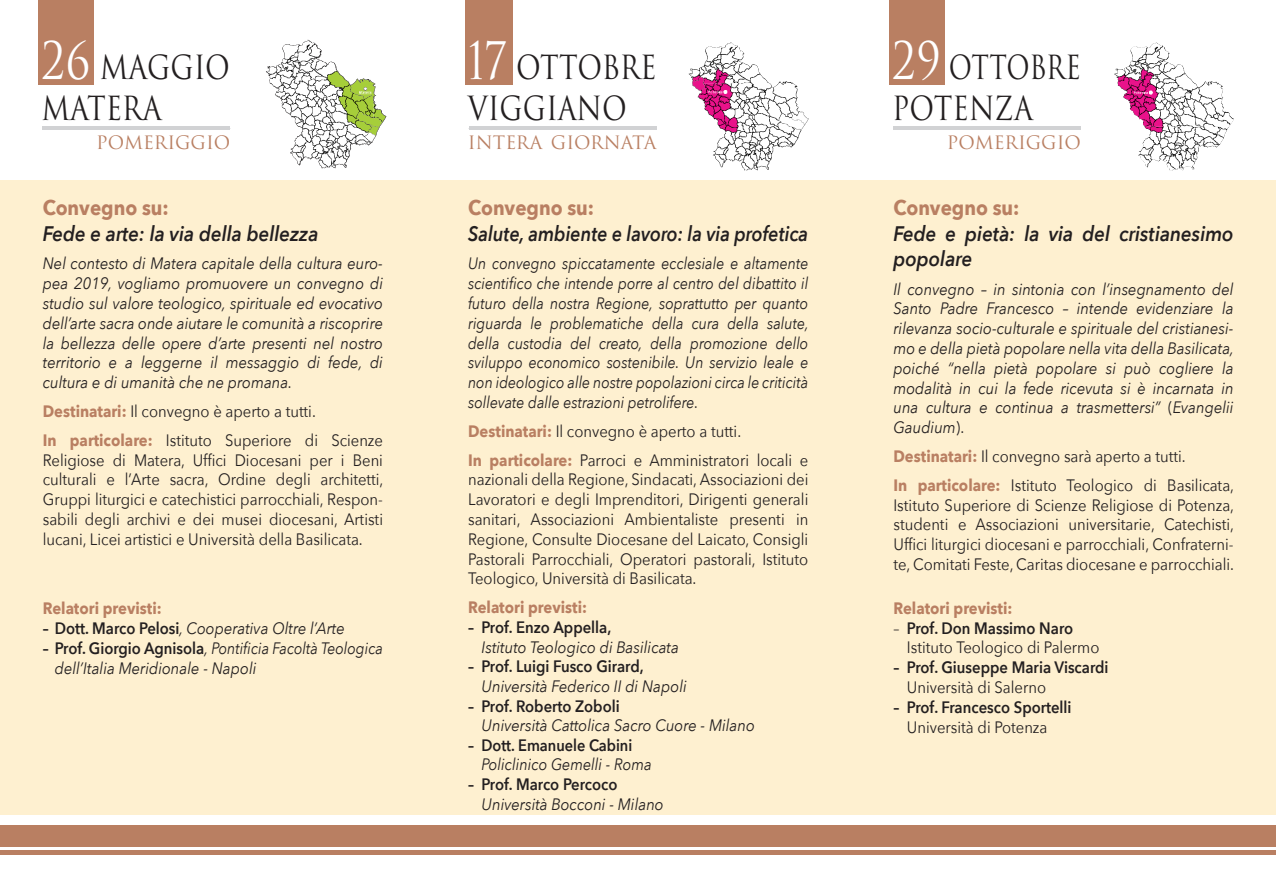
<style>
.page{position:relative;width:1276px;height:893px;background:#fff}
.page>*{position:absolute;margin:0;border:0;box-sizing:border-box;transform-origin:0 0}
.t1{font:32.4px/41.7px "Trajan Pro 3";color:#231f20;scale:.83 1}
.t2{font:32.4px/41.7px "Trajan Pro 3";color:#231f20;scale:.78 1}
.t3{font:italic 600 21px/25.2px "Avenir Next";color:#231f20;scale:.9 1}
.t4{font:italic 600 21px "Avenir Next";color:#231f20;scale:.86 1}
.t5{font:700 21px "Avenir Next";color:#b97f62;scale:.9 1}
.t6{font:18px "Trajan Pro 3";color:#b97f62}
.t7{font:16.5px/19.8px "Avenir Next";color:#231f20;scale:.9 1}
.t8{font:italic 16.5px/19.8px "Avenir Next";color:#231f20;text-align:justify;scale:.9 1}
.t9{font:italic 16.5px/19.8px "Avenir Next";color:#231f20;text-align:justify;scale:.86 1}
.t10{font:600 16.5px "Avenir Next";color:#231f20;scale:.9 1}
.t11{font:700 16.5px "Avenir Next";color:#b97f62;scale:.9 1}
.t12{font:italic 16.5px "Avenir Next";color:#231f20;scale:.88 1}
.s1{font-size:50.4px;color:#fff}
.s2{font-weight:700;color:#b97f62}
.s3{font-weight:600;font-style:normal}
.s4{font-style:normal}
.s5{font-weight:600}
</style>
<div class="page">
<div style="left:0;top:181px;width:1276px;height:634px;background:#fef0d0"></div>
<div style="left:38px;top:0;width:56px;height:85px;background:#b97f62"></div>
<div style="left:0;top:825px;width:1276px;height:21px;background:#b97f62"></div>
<div style="left:0;top:850px;width:1276px;height:5px;background:#b97f62"></div>
<hr style="left:43px;top:127px;width:187px;height:3px;background:#d1d2d4">
<div style="left:889px;top:0;width:55px;height:85px;background:#b97f62"></div>
<hr style="left:893px;top:127px;width:188px;height:3px;background:#d1d2d4">
<div style="left:464px;top:0;width:48px;height:85px;background:#b97f62"></div>
<hr style="left:469px;top:127px;width:187px;height:3px;background:#d1d2d4">
<svg style="left:688px;top:42px;width:120px;height:128px"></svg>
<svg style="left:266px;top:40px;width:117px;height:129px"></svg>
<img style="left:290px;top:147px;width:32px;height:21px">
<img style="left:689px;top:66px;width:104px;height:17px">
<img style="left:1121px;top:88px;width:23px;height:38px">
<img style="left:373px;top:96px;width:13px;height:26px">
<img style="left:713px;top:147px;width:31px;height:23px">
<img style="left:1138px;top:144px;width:32px;height:26px">
<h1 class="t1" style="left:42px;top:48px;width:228px"><span class="s1">26</span> MAGGIO<br>MATERA</h1>
<p class="t6" style="left:96px;top:130px;width:135px">POMERIGGIO</p>
<p class="t5" style="left:43px;top:190px;width:142px">Convegno su:</p>
<p class="t3" style="left:43px;top:220px;width:308px">Fede e arte: la via della bellezza</p>
<p class="t8" style="left:43px;top:253px;width:379px">Nel contesto di Matera capitale della cultura euro&shy;pea 2019, vogliamo promuovere un convegno di studio sul valore teologico, spirituale ed evocativo dell’arte sacra onde aiutare le comunità a riscoprire la bellezza delle opere d’arte presenti nel nostro territorio e a leggerne il messaggio di fede, di cultura e di umanità che ne promana.</p>
<p class="t7" style="left:43px;top:396px;width:379px;line-height:28.8px"><span class="s2">Destinatari:</span> Il convegno è aperto a tutti.<br><span class="s2">In particolare:</span> Istituto Superiore di Scienze</p>
<p class="t7" style="left:43px;top:449px;width:380px;text-align:justify">Religiose di Matera, Uffici Diocesani per i Beni culturali e l’Arte sacra, Ordine degli architetti, Gruppi liturgici e catechistici parrocchiali, Respon&shy;sabili degli archivi e dei musei diocesani, Artisti lucani, Licei artistici e Università della Basilicata.</p>
<p class="t11" style="left:43px;top:594px;width:134px">Relatori previsti:</p>
<p class="t8" style="left:43px;top:618px;width:337px"><span class="s3">– Dott. Marco Pelosi</span>, Cooperativa Oltre l’Arte</p>
<p class="t8" style="left:55px;top:638px;width:366px;text-indent:-12px"><span class="s3">– Prof. Giorgio Agnisola</span>, Pontificia Facoltà Teologica dell’Italia Meridionale - Napoli</p>
<h1 class="t1" style="left:468px;top:48px;width:229px"><span class="s1">17</span> OTTOBRE<br>VIGGIANO</h1>
<p class="t6" style="left:468px;top:130px;width:190px">INTERA GIORNATA</p>
<p class="t5" style="left:468px;top:190px;width:142px">Convegno su:</p>
<p class="t4" style="left:468px;top:215px;width:397px">Salute, ambiente e lavoro: la via profetica</p>
<p class="t9" style="left:468px;top:253px;width:398px">Un convegno spiccatamente ecclesiale e altamente scientifico che intende porre al centro del dibattito il futuro della nostra Regione, soprattutto per quanto riguarda le problematiche della cura della salute, della custodia del creato, della promozione dello sviluppo economico sostenibile. Un servizio leale e non ideologico alle nostre popolazioni circa le criticità sollevate dalle estrazioni petrolifere.</p>
<p class="t7" style="left:468px;top:416px;width:379px;line-height:28.8px"><span class="s2">Destinatari:</span> Il convegno è aperto a tutti.<br><span class="s2">In particolare:</span> Parroci e Amministratori locali e</p>
<p class="t7" style="left:468px;top:469px;width:379px;text-align:justify">nazionali della Regione, Sindacati, Associazioni dei Lavoratori e degli Imprenditori, Dirigenti generali sanitari, Associazioni Ambientaliste presenti in Regione, Consulte Diocesane del Laicato, Consigli Pastorali Parrocchiali, Operatori pastorali, Istituto Teologico, Università di Basilicata.</p>
<p class="t11" style="left:468px;top:593px;width:134px">Relatori previsti:</p>
<p class="t10" style="left:468px;top:613px;width:161px">– Prof. Enzo Appella,</p>
<p class="t8" style="left:481px;top:636px;width:221px">Istituto Teologico di Basilicata</p>
<p class="t10" style="left:468px;top:652px;width:196px">– Prof. Luigi Fusco Girard,</p>
<p class="t8" style="left:481px;top:675px;width:229px">Università Federico II di Napoli</p>
<p class="t10" style="left:468px;top:692px;width:170px">– Prof. Roberto Zoboli</p>
<p class="t8" style="left:481px;top:715px;width:305px">Università Cattolica Sacro Cuore - Milano</p>
<p class="t10" style="left:468px;top:731px;width:184px">– Dott. Emanuele Cabini</p>
<p class="t12" style="left:481px;top:751px;width:195px">Policlinico Gemelli - Roma</p>
<p class="t10" style="left:468px;top:770px;width:167px">– Prof. Marco Percoco</p>
<p class="t8" style="left:481px;top:793px;width:204px">Università Bocconi - Milano</p>
<h1 class="t2" style="left:892px;top:48px;width:243px"><span class="s1">29</span> OTTOBRE<br>POTENZA</h1>
<p class="t6" style="left:947px;top:130px;width:135px">POMERIGGIO</p>
<p class="t5" style="left:893px;top:190px;width:142px">Convegno su:</p>
<p class="t3" style="left:893px;top:220px;width:379px">Fede e pietà: la via del cristianesimo popolare</p>
<p class="t8" style="left:893px;top:278px;width:380px">Il convegno – in sintonia con l’insegnamento del Santo Padre Francesco – intende evidenziare la rilevanza socio-culturale e spirituale del cristianesi&shy;mo e della pietà popolare nella vita della Basilicata, poiché “nella pietà popolare si può cogliere la modalità in cui la fede ricevuta si è incarnata in una cultura e continua a trasmettersi” <span class="s4">(</span>Evangelii Gaudium<span class="s4">).</span></p>
<p class="t7" style="left:893px;top:441px;width:380px;line-height:28.8px"><span class="s2">Destinatari:</span> Il convegno sarà aperto a tutti.<br><span class="s2">In particolare:</span> Istituto Teologico di Basilicata,</p>
<p class="t7" style="left:893px;top:494px;width:380px;text-align:justify">Istituto Superiore di Scienze Religiose di Potenza, studenti e Associazioni universitarie, Catechisti, Uffici liturgici diocesani e parrocchiali, Confraterni&shy;te, Comitati Feste, Caritas diocesane e parrocchiali.</p>
<p class="t11" style="left:893px;top:594px;width:134px">Relatori previsti:</p>
<p class="t7" style="left:907px;top:617px;width:215px;text-indent:-14px">– <span class="s5">Prof. Don Massimo Naro<br></span>Istituto Teologico di Palermo</p>
<p class="t10" style="left:893px;top:653px;width:240px">– Prof. Giuseppe Maria Viscardi</p>
<p class="t7" style="left:907px;top:677px;width:156px">Università di Salerno</p>
<p class="t10" style="left:893px;top:693px;width:199px">– Prof. Francesco Sportelli</p>
<p class="t7" style="left:907px;top:716px;width:158px">Università di Potenza</p>
</div>
